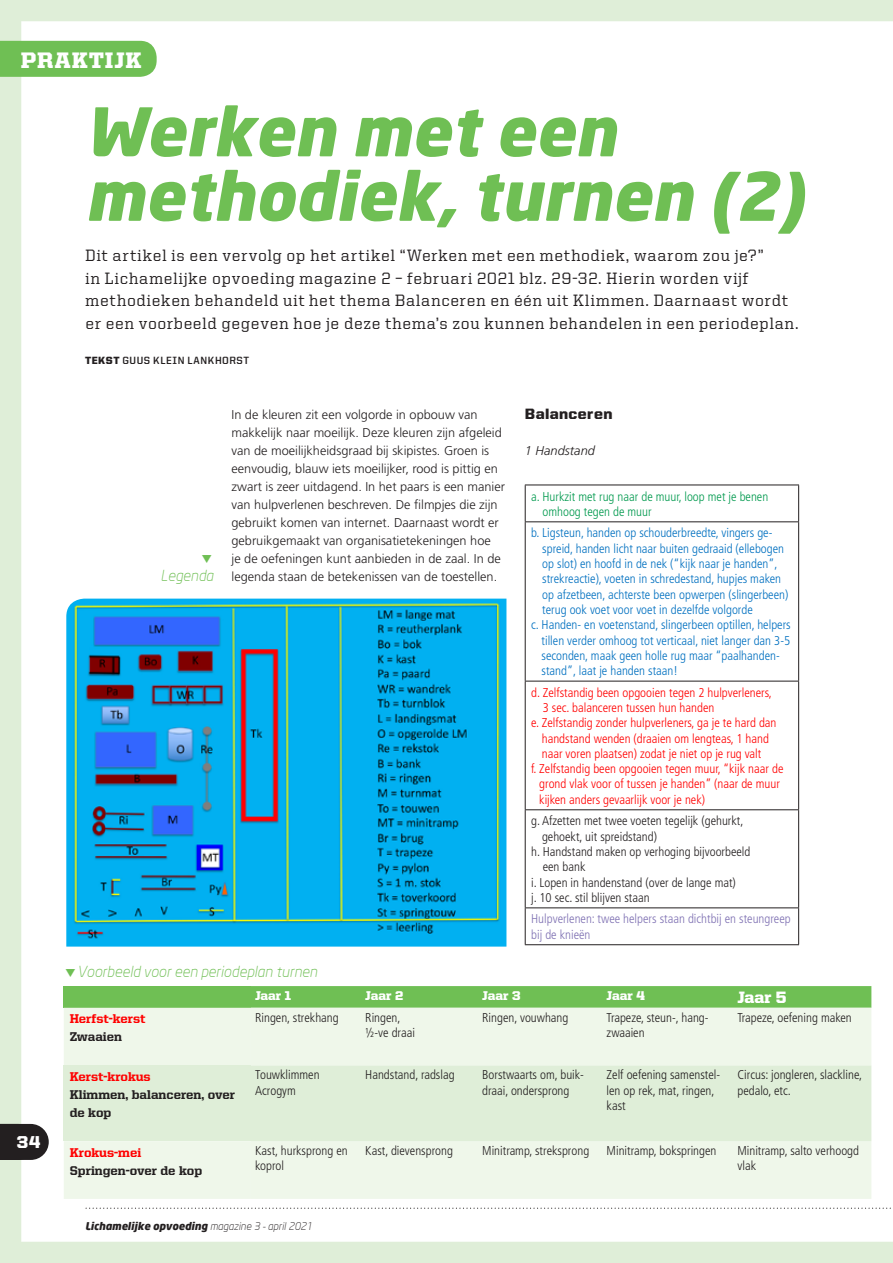
<style>
.page{position:relative;width:893px;height:1263px;background:#dfeed8}
.page>*{position:absolute;margin:0;border:0;box-sizing:border-box;transform-origin:0 0}
.t1{font:italic 900 66px/64.5px "Neo Sans";color:#6fbf54}
.t2{font:900 22.5px "United Serif Reg";letter-spacing:.035em;color:#fff}
.t3{font:900 17.25px "United Sans Reg";color:#fff}
.t4{font:500 16.5px/22.5px "United Serif Reg";letter-spacing:.05em;color:#231f20}
.t5{font:900 16.5px "United Serif Reg";color:#fff}
.t6{font:italic 300 15px "Neo Sans";color:#6fbf54}
.t7{font:900 15px "United Sans Reg";letter-spacing:.025em;color:#231f20}
.t8{font:300 condensed 12.75px/15.3px "Frutiger LT Std";color:#231f20}
.t9{font:300 condensed 12.75px "Frutiger LT Std";color:#0070c0}
.t10{font:300 12.75px/18px "Frutiger LT Std";color:#231f20}
.t11{font:300 condensed 12.75px "Frutiger LT Std";color:#f00}
.t12{font:300 condensed 12.75px/15.3px "Frutiger LT Std";color:#7f71b3}
.t13{font:300 condensed 12.75px/15.3px "Frutiger LT Std";color:#00994e}
.t14{font:800 12.75px/18px "United Serif Reg";letter-spacing:-.005em;color:#231f20}
.t15{font:800 12.75px "United Serif Reg";letter-spacing:-.005em;color:#f00}
.t16{font:900 12.75px "United Serif Reg";letter-spacing:-.005em;color:#fff}
.t17{font:italic 300 12.75px "Frutiger LT Std";color:#231f20}
.t18{font:italic 900 10.5px "Neo Sans";color:#231f20}
.t19{font:700 10.5px "United Sans Reg";letter-spacing:.055em;color:#231f20}
.s1{font-weight:900}
.s2{font-weight:300}
</style>
<div class="page">
<div style="left:21px;top:21px;width:872px;height:1221px;background:#fff"></div>
<hr style="left:525px;top:485px;width:274px;height:1px;background:#231f20">
<hr style="left:525px;top:485px;width:1px;height:36px;background:#231f20">
<hr style="left:798px;top:485px;width:1px;height:36px;background:#231f20">
<hr style="left:525px;top:521px;width:274px;height:1px;background:#231f20">
<hr style="left:525px;top:522px;width:1px;height:159px;background:#231f20">
<hr style="left:798px;top:522px;width:1px;height:159px;background:#231f20">
<hr style="left:525px;top:681px;width:274px;height:1px;background:#231f20">
<hr style="left:525px;top:681px;width:1px;height:128px;background:#231f20">
<hr style="left:798px;top:681px;width:1px;height:128px;background:#231f20">
<hr style="left:525px;top:809px;width:274px;height:1px;background:#231f20">
<hr style="left:525px;top:810px;width:1px;height:97px;background:#231f20">
<hr style="left:798px;top:810px;width:1px;height:97px;background:#231f20">
<hr style="left:525px;top:907px;width:274px;height:1px;background:#231f20">
<hr style="left:525px;top:908px;width:1px;height:36px;background:#231f20">
<hr style="left:798px;top:908px;width:1px;height:36px;background:#231f20">
<hr style="left:525px;top:944px;width:274px;height:1px;background:#231f20">
<div style="left:0;top:41px;width:157px;height:36px;background:#6fbf54"></div>
<img style="left:66px;top:599px;width:440px;height:347px">
<svg style="left:64px;top:986px;width:807px;height:213px;background:#b6dea7"></svg>
<div style="left:251px;top:1008px;width:620px;height:191px;background:#eff7ea"></div>
<div style="left:64px;top:1065px;width:187px;height:76px;background:#dfeed8"></div>
<svg style="left:251px;top:1065px;width:620px;height:76px"></svg>
<svg style="left:0;top:1124px;width:49px;height:36px;background:#353132"></svg>
<svg style="left:85px;top:1207px;width:808px;height:2px;background:#e0e0e0"></svg>
<svg style="left:202px;top:554px;width:10px;height:9px"></svg>
<svg style="left:66px;top:968px;width:9px;height:9px"></svg>
<h2 class="t2" style="left:21px;top:48px;width:122px">PRAKTIJK</h2>
<h1 class="t1" style="left:85px;top:97px;width:720px">Werken met een methodiek, turnen (2)</h1>
<p class="t4" style="left:86px;top:244px;width:715px">Dit artikel is een vervolg op het artikel “Werken met een methodiek, waarom zou je?”<br>in Lichamelijke opvoeding magazine 2 – februari 2021 blz. 29-32. Hierin worden vijf methodieken behandeld uit het thema Balanceren en één uit Klimmen. Daarnaast wordt er een voorbeeld gegeven hoe je deze thema’s zou kunnen behandelen in een periodeplan.</p>
<p class="t19" style="left:85px;top:355px;width:166px"><span class="s1">TEKST</span> GUUS KLEIN LANKHORST</p>
<p class="t6" style="left:160px;top:566px;width:55px">Legenda</p>
<p class="t10" style="left:232px;top:405px;width:275px">In de kleuren zit een volgorde in opbouw van makkelijk naar moeilijk. Deze kleuren zijn afgeleid van de moeilijkheidsgraad bij skipistes. Groen is eenvoudig, blauw iets moeilijker, rood is pittig en zwart is zeer uitdagend. In het paars is een manier van hulpverlenen beschreven. De filmpjes die zijn gebruikt komen van internet. Daarnaast wordt er gebruikgemaakt van organisatietekeningen hoe<br>je de oefeningen kunt aanbieden in de zaal. In de legenda staan de betekenissen van de toestellen.</p>
<p class="t6" style="left:77px;top:962px;width:242px">Voorbeeld voor een periodeplan turnen</p>
<p class="t7" style="left:525px;top:405px;width:89px">Balanceren</p>
<p class="t17" style="left:525px;top:443px;width:72px">1 Handstand</p>
<p class="t13" style="left:542px;top:489px;width:227px;text-indent:-11px">a. Hurkzit met rug naar de muur, loop met je benen omhoog tegen de muur</p>
<p class="t9" style="left:531px;top:526px;width:243px">b. Ligsteun, handen op schouderbreedte, vingers ge-</p>
<p class="t9" style="left:542px;top:541px;width:243px">spreid, handen licht naar buiten gedraaid (ellebogen</p>
<p class="t9" style="left:542px;top:556px;width:237px">op slot) en hoofd in de nek (“kijk naar je handen”,</p>
<p class="t9" style="left:542px;top:572px;width:240px">strekreactie), voeten in schredestand, hupjes maken</p>
<p class="t9" style="left:542px;top:587px;width:248px">op afzetbeen, achterste been opwerpen (slingerbeen)</p>
<p class="t9" style="left:542px;top:602px;width:212px">terug ook voet voor voet in dezelfde volgorde</p>
<p class="t9" style="left:531px;top:617px;width:261px">c. Handen- en voetenstand, slingerbeen optillen, helpers</p>
<p class="t9" style="left:542px;top:633px;width:250px">tillen verder omhoog tot verticaal, niet langer dan 3-5</p>
<p class="t9" style="left:542px;top:648px;width:240px">seconden, maak geen holle rug maar “paalhanden-</p>
<p class="t9" style="left:542px;top:663px;width:138px">stand”, laat je handen staan!</p>
<p class="t11" style="left:531px;top:685px;width:242px">d. Zelfstandig been opgooien tegen 2 hulpverleners,</p>
<p class="t11" style="left:543px;top:700px;width:173px">3 sec. balanceren tussen hun handen</p>
<p class="t11" style="left:531px;top:716px;width:247px">e. Zelfstandig zonder hulpverleners, ga je te hard dan</p>
<p class="t11" style="left:542px;top:731px;width:229px">handstand wenden (draaien om lengteas, 1 hand</p>
<p class="t11" style="left:542px;top:746px;width:221px">naar voren plaatsen) zodat je niet op je rug valt</p>
<p class="t11" style="left:531px;top:761px;width:254px">f. Zelfstandig been opgooien tegen muur, “kijk naar de</p>
<p class="t11" style="left:539px;top:777px;width:242px">grond vlak voor of tussen je handen” (naar de muur</p>
<p class="t11" style="left:539px;top:792px;width:167px">kijken anders gevaarlijk voor je nek)</p>
<p class="t8" style="left:531px;top:813px;width:214px">g. Afzetten met twee voeten tegelijk (gehurkt,</p>
<p class="t8" style="left:542px;top:829px;width:116px">gehoekt, uit spreidstand)</p>
<p class="t8" style="left:531px;top:844px;width:221px">h. Handstand maken op verhoging bijvoorbeeld</p>
<p class="t8" style="left:543px;top:859px;width:44px">een bank</p>
<p class="t8" style="left:531px;top:875px;width:206px">i. Lopen in handenstand (over de lange mat)</p>
<p class="t8" style="left:531px;top:890px;width:120px">j. 10 sec. stil blijven staan</p>
<p class="t12" style="left:531px;top:911px;width:261px">Hulpverlenen: twee helpers staan dichtbij en steungreep bij de knieën</p>
<h3 class="t3" style="left:17px;top:1133px;width:25px">34</h3>
<p class="t16" style="left:255px;top:988px;width:38px">Jaar 1</p>
<p class="t16" style="left:365px;top:988px;width:39px">Jaar 2</p>
<p class="t16" style="left:482px;top:988px;width:40px">Jaar 3</p>
<p class="t16" style="left:607px;top:988px;width:40px">Jaar 4</p>
<p class="t5" style="left:737px;top:988px;width:51px">Jaar 5</p>
<p class="t15" style="left:70px;top:1012px;width:77px">Herfst-kerst</p>
<p class="t14" style="left:70px;top:1028px;width:54px">Zwaaien</p>
<p class="t8" style="left:255px;top:1010px;width:85px">Ringen, strekhang</p>
<p class="t8" style="left:365px;top:1010px;width:51px">Ringen, ½-ve draai</p>
<p class="t8" style="left:482px;top:1010px;width:88px">Ringen, vouwhang</p>
<p class="t8" style="left:607px;top:1010px;width:103px">Trapeze, steun-, hang&shy;zwaaien</p>
<p class="t8" style="left:737px;top:1010px;width:116px">Trapeze, oefening maken</p>
<p class="t15" style="left:70px;top:1070px;width:82px">Kerst-krokus</p>
<p class="t14" style="left:70px;top:1085px;width:167px">Klimmen, balanceren, over de kop</p>
<p class="t8" style="left:255px;top:1067px;width:66px">Touwklimmen<br>Acrogym</p>
<p class="t8" style="left:365px;top:1067px;width:91px">Handstand, radslag</p>
<p class="t8" style="left:482px;top:1067px;width:103px">Borstwaarts om, buik&shy;draai, ondersprong</p>
<p class="t8" style="left:607px;top:1067px;width:115px">Zelf oefening samenstel&shy;len op rek, mat, ringen, kast</p>
<p class="t8" style="left:737px;top:1067px;width:126px">Circus: jongleren, slackline, pedalo, etc.</p>
<p class="t15" style="left:70px;top:1145px;width:73px">Krokus-mei</p>
<p class="t14" style="left:70px;top:1161px;width:134px">Springen-over de kop</p>
<p class="t8" style="left:255px;top:1143px;width:94px">Kast, hurksprong en koprol</p>
<p class="t8" style="left:365px;top:1143px;width:89px">Kast, dievensprong</p>
<p class="t8" style="left:482px;top:1143px;width:108px">Minitramp, streksprong</p>
<p class="t8" style="left:607px;top:1143px;width:111px">Minitramp, bokspringen</p>
<p class="t8" style="left:737px;top:1143px;width:123px">Minitramp, salto verhoogd vlak</p>
<p class="t18" style="left:85px;top:1219px;width:229px">Lichamelijke opvoeding <span class="s2">magazine 3 - april 2021</span></p>
</div>
